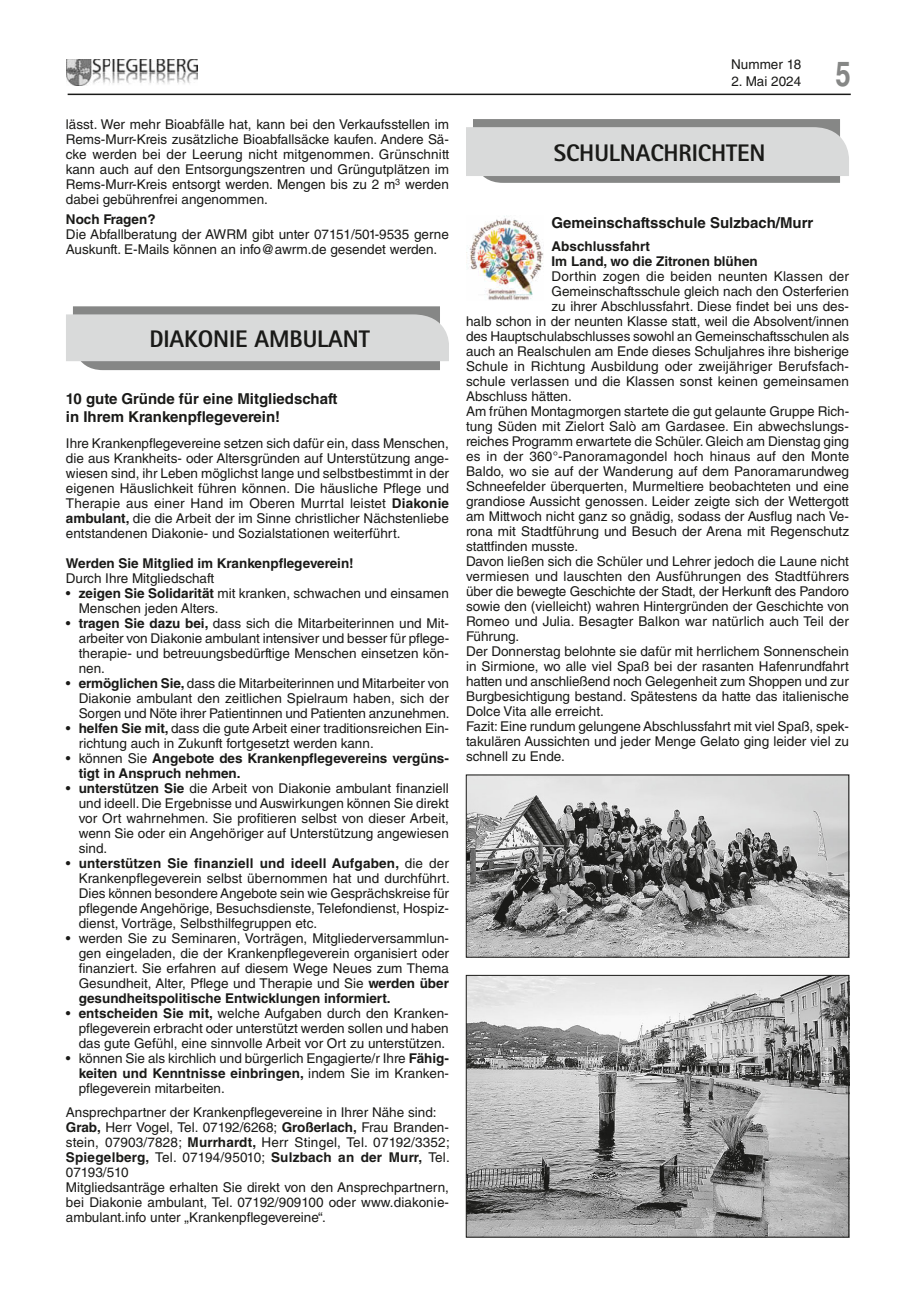
<style>
.page{position:relative;width:915px;height:1297px;background:#fff}
.page>*{position:absolute;margin:0;border:0;box-sizing:border-box;transform-origin:0 0}
.t1{font:700 34.5px "Helvetica LT Std";color:#868786;scale:.8 1}
.t2{font:800 24px "AT Rotis Sans Serif";letter-spacing:-.005em;color:#1a1a18}
.t3{font:700 15px/18px "Helvetica LT Std";color:#1a1a18}
.t4{font:13.5px/15px "Helvetica LT Std";color:#1a1a18;text-align:justify}
.t5{font:700 13.5px/15px "Helvetica LT Std";color:#1a1a18}
.s1{font-weight:700}
.s2{font-weight:400}
</style>
<div class="page">
<hr style="left:68px;top:94px;width:782px;height:1px;background:#1a1a18">
<img style="left:66px;top:59px;width:132px;height:27px">
<svg style="left:66px;top:306px;width:383px;height:64px;background:#c5c6c5"></svg>
<svg style="left:466px;top:119px;width:382px;height:64px;background:#c7c8c8"></svg>
<img style="left:466px;top:216px;width:77px;height:84px">
<img style="left:468px;top:777px;width:378px;height:178px">
<img style="left:468px;top:977px;width:378px;height:258px">
<div style="left:466px;top:975px;width:382px;height:262px;border:1px solid #1a1a18"></div>
<p class="t4" style="left:66px;top:116px;width:384px">lässt. Wer mehr Bioabfälle hat, kann bei den Verkaufsstellen im Rems-Murr-Kreis zusätzliche Bioabfallsäcke kaufen. Andere Sä&shy;cke werden bei der Leerung nicht mitgenommen. Grünschnitt kann auch auf den Entsorgungszentren und Grüngutplätzen im Rems-Murr-Kreis entsorgt werden. Mengen bis zu 2 m<sup>3</sup> werden dabei gebührenfrei angenommen.</p>
<p class="t5" style="left:66px;top:212px;width:91px">Noch Fragen?</p>
<p class="t4" style="left:66px;top:227px;width:384px">Die Abfallberatung der AWRM gibt unter 07151/501-9535 gerne<br>Auskunft. E-Mails können an info@awrm.de gesendet werden.</p>
<h2 class="t2" style="left:149px;top:324px;width:222px">DIAKONIE AMBULANT</h2>
<p class="t3" style="left:66px;top:389px;width:273px">10 gute Gründe für eine Mitgliedschaft in Ihrem Krankenpflegeverein!</p>
<p class="t4" style="left:66px;top:436px;width:384px">Ihre Krankenpflegevereine setzen sich dafür ein, dass Menschen, die aus Krankheits- oder Altersgründen auf Unterstützung ange&shy;wiesen sind, ihr Leben möglichst lange und selbstbestimmt in der eigenen Häuslichkeit führen können. Die häusliche Pflege und Therapie aus einer Hand im Oberen Murrtal leistet <span class="s1">Diakonie ambulant,</span> die die Arbeit der im Sinne christlicher Nächstenliebe entstandenen Diakonie- und Sozialstationen weiterführt.</p>
<p class="t5" style="left:66px;top:555px;width:289px">Werden Sie Mitglied im Krankenpflegeverein!</p>
<p class="t4" style="left:66px;top:570px;width:150px">Durch Ihre Mitgliedschaft</p>
<p class="t4" style="left:79px;top:585px;width:371px;text-indent:-13px">• <span class="s1">zeigen Sie Solidarität</span> mit kranken, schwachen und einsamen<br>Menschen jeden Alters.</p>
<p class="t4" style="left:79px;top:615px;width:372px;text-indent:-13px">• <span class="s1">tragen Sie dazu bei,</span> dass sich die Mitarbeiterinnen und Mit&shy;arbeiter von Diakonie ambulant intensiver und besser für pflege&shy;therapie- und betreuungsbedürftige Menschen einsetzen kön&shy;nen.</p>
<p class="t4" style="left:79px;top:675px;width:372px;text-indent:-13px">• <span class="s1">ermöglichen Sie,</span> dass die Mitarbeiterinnen und Mitarbeiter von Diakonie ambulant den zeitlichen Spielraum haben, sich der Sorgen und Nöte ihrer Patientinnen und Patienten anzunehmen.</p>
<p class="t4" style="left:79px;top:720px;width:372px;text-indent:-13px">• <span class="s1">helfen Sie mit,</span> dass die gute Arbeit einer traditionsreichen Ein&shy;richtung auch in Zukunft fortgesetzt werden kann.</p>
<p class="t5" style="left:79px;top:750px;width:371px;text-indent:-13px"><span class="s2">• können Sie</span> Angebote des Krankenpflegevereins vergüns&shy;tigt in Anspruch nehmen.</p>
<p class="t4" style="left:79px;top:780px;width:371px;text-indent:-13px">• <span class="s1">unterstützen Sie</span> die Arbeit von Diakonie ambulant finanziell und ideell. Die Ergebnisse und Auswirkungen können Sie direkt vor Ort wahrnehmen. Sie profitieren selbst von dieser Arbeit, wenn Sie oder ein Angehöriger auf Unterstützung angewiesen sind.</p>
<p class="t4" style="left:79px;top:855px;width:372px;text-indent:-13px">• <span class="s1">unterstützen Sie finanziell und ideell Aufgaben,</span> die der Krankenpflegeverein selbst übernommen hat und durchführt.<br>Dies können besondere Angebote sein wie Gesprächskreise für pflegende Angehörige, Besuchsdienste, Telefondienst, Hospiz&shy;dienst, Vorträge, Selbsthilfegruppen etc.</p>
<p class="t4" style="left:79px;top:930px;width:372px;text-indent:-13px">• werden Sie zu Seminaren, Vorträgen, Mitgliederversammlun&shy;gen eingeladen, die der Krankenpflegeverein organisiert oder finanziert. Sie erfahren auf diesem Wege Neues zum Thema Gesundheit, Alter, Pflege und Therapie und Sie <span class="s1">werden über gesundheitspolitische Entwicklungen informiert.</span></p>
<p class="t4" style="left:79px;top:1005px;width:371px;text-indent:-13px">• <span class="s1">entscheiden Sie mit,</span> welche Aufgaben durch den Kranken&shy;pflegeverein erbracht oder unterstützt werden sollen und haben das gute Gefühl, eine sinnvolle Arbeit vor Ort zu unterstützen.</p>
<p class="t4" style="left:79px;top:1050px;width:372px;text-indent:-13px">• können Sie als kirchlich und bürgerlich Engagierte/r Ihre <span class="s1">Fähig&shy;keiten und Kenntnisse einbringen,</span> indem Sie im Kranken&shy;pflegeverein mitarbeiten.</p>
<p class="t4" style="left:66px;top:1105px;width:385px;text-align:left">Ansprechpartner der Krankenpflegevereine in Ihrer Nähe sind:<br><span class="s1">Grab,</span> Herr Vogel, Tel. 07192/6268; <span class="s1">Großerlach,</span> Frau Branden&shy;stein, 07903/7828; <span class="s1">Murrhardt,</span> Herr Stingel, Tel. 07192/3352; <span class="s1">Spiegelberg,</span> Tel. 07194/95010; <span class="s1">Sulzbach an der Murr,</span> Tel.<br>07193/510<br>Mitgliedsanträge erhalten Sie direkt von den Ansprechpartnern, bei Diakonie ambulant, Tel. 07192/909100 oder www.diakonie&shy;ambulant.info unter „Krankenpflegevereine“.</p>
<p class="t4" style="left:731px;top:57px;width:71px">Nummer 18</p>
<p class="t4" style="left:731px;top:73px;width:71px">2. Mai 2024</p>
<h2 class="t2" style="left:553px;top:137px;width:213px">SCHULNACHRICHTEN</h2>
<h1 class="t1" style="left:835px;top:53px;width:21px">5</h1>
<p class="t3" style="left:551px;top:213px;width:263px">Gemeinschaftsschule Sulzbach/Murr</p>
<p class="t5" style="left:551px;top:239px;width:208px">Abschlussfahrt<br>Im Land, wo die Zitronen blühen</p>
<p class="t4" style="left:551px;top:269px;width:299px">Dorthin zogen die beiden neunten Klassen der</p>
<p class="t4" style="left:551px;top:284px;width:299px">Gemeinschaftsschule gleich nach den Osterferien</p>
<p class="t4" style="left:551px;top:299px;width:299px">zu ihrer Abschlussfahrt. Diese findet bei uns des-</p>
<p class="t4" style="left:466px;top:314px;width:384px">halb schon in der neunten Klasse statt, weil die Absolvent/innen</p>
<p class="t4" style="left:466px;top:329px;width:384px">des Hauptschulabschlusses sowohl an Gemeinschaftsschulen als</p>
<p class="t4" style="left:466px;top:344px;width:384px">auch an Realschulen am Ende dieses Schuljahres ihre bisherige</p>
<p class="t4" style="left:466px;top:359px;width:384px">Schule in Richtung Ausbildung oder zweijähriger Berufsfach-</p>
<p class="t4" style="left:466px;top:374px;width:384px">schule verlassen und die Klassen sonst keinen gemeinsamen</p>
<p class="t4" style="left:466px;top:389px;width:107px">Abschluss hätten.</p>
<p class="t4" style="left:466px;top:404px;width:384px">Am frühen Montagmorgen startete die gut gelaunte Gruppe Rich-</p>
<p class="t4" style="left:466px;top:419px;width:384px">tung Süden mit Zielort Salò am Gardasee. Ein abwechslungs-</p>
<p class="t4" style="left:466px;top:434px;width:384px">reiches Programm erwartete die Schüler. Gleich am Dienstag ging</p>
<p class="t4" style="left:466px;top:449px;width:384px">es in der 360°-Panoramagondel hoch hinaus auf den Monte</p>
<p class="t4" style="left:466px;top:464px;width:384px">Baldo, wo sie auf der Wanderung auf dem Panoramarundweg</p>
<p class="t4" style="left:466px;top:479px;width:384px">Schneefelder überquerten, Murmeltiere beobachteten und eine</p>
<p class="t4" style="left:466px;top:494px;width:384px">grandiose Aussicht genossen. Leider zeigte sich der Wettergott</p>
<p class="t4" style="left:466px;top:509px;width:384px">am Mittwoch nicht ganz so gnädig, sodass der Ausflug nach Ve-</p>
<p class="t4" style="left:466px;top:524px;width:384px">rona mit Stadtführung und Besuch der Arena mit Regenschutz</p>
<p class="t4" style="left:466px;top:539px;width:114px">stattfinden musste.</p>
<p class="t4" style="left:466px;top:554px;width:384px">Davon ließen sich die Schüler und Lehrer jedoch die Laune nicht</p>
<p class="t4" style="left:466px;top:569px;width:384px">vermiesen und lauschten den Ausführungen des Stadtführers</p>
<p class="t4" style="left:466px;top:584px;width:384px">über die bewegte Geschichte der Stadt, der Herkunft des Pandoro</p>
<p class="t4" style="left:466px;top:599px;width:384px">sowie den (vielleicht) wahren Hintergründen der Geschichte von</p>
<p class="t4" style="left:466px;top:614px;width:384px">Romeo und Julia. Besagter Balkon war natürlich auch Teil der</p>
<p class="t4" style="left:466px;top:629px;width:55px">Führung.</p>
<p class="t4" style="left:466px;top:644px;width:384px">Der Donnerstag belohnte sie dafür mit herrlichem Sonnenschein</p>
<p class="t4" style="left:466px;top:659px;width:384px">in Sirmione, wo alle viel Spaß bei der rasanten Hafenrundfahrt</p>
<p class="t4" style="left:466px;top:674px;width:384px">hatten und anschließend noch Gelegenheit zum Shoppen und zur</p>
<p class="t4" style="left:466px;top:689px;width:384px">Burgbesichtigung bestand. Spätestens da hatte das italienische</p>
<p class="t4" style="left:466px;top:704px;width:139px">Dolce Vita alle erreicht.</p>
<p class="t4" style="left:466px;top:719px;width:384px">Fazit: Eine rundum gelungene Abschlussfahrt mit viel Spaß, spek-</p>
<p class="t4" style="left:466px;top:734px;width:384px">takulären Aussichten und jeder Menge Gelato ging leider viel zu</p>
<p class="t4" style="left:466px;top:749px;width:100px">schnell zu Ende.</p>
</div>
